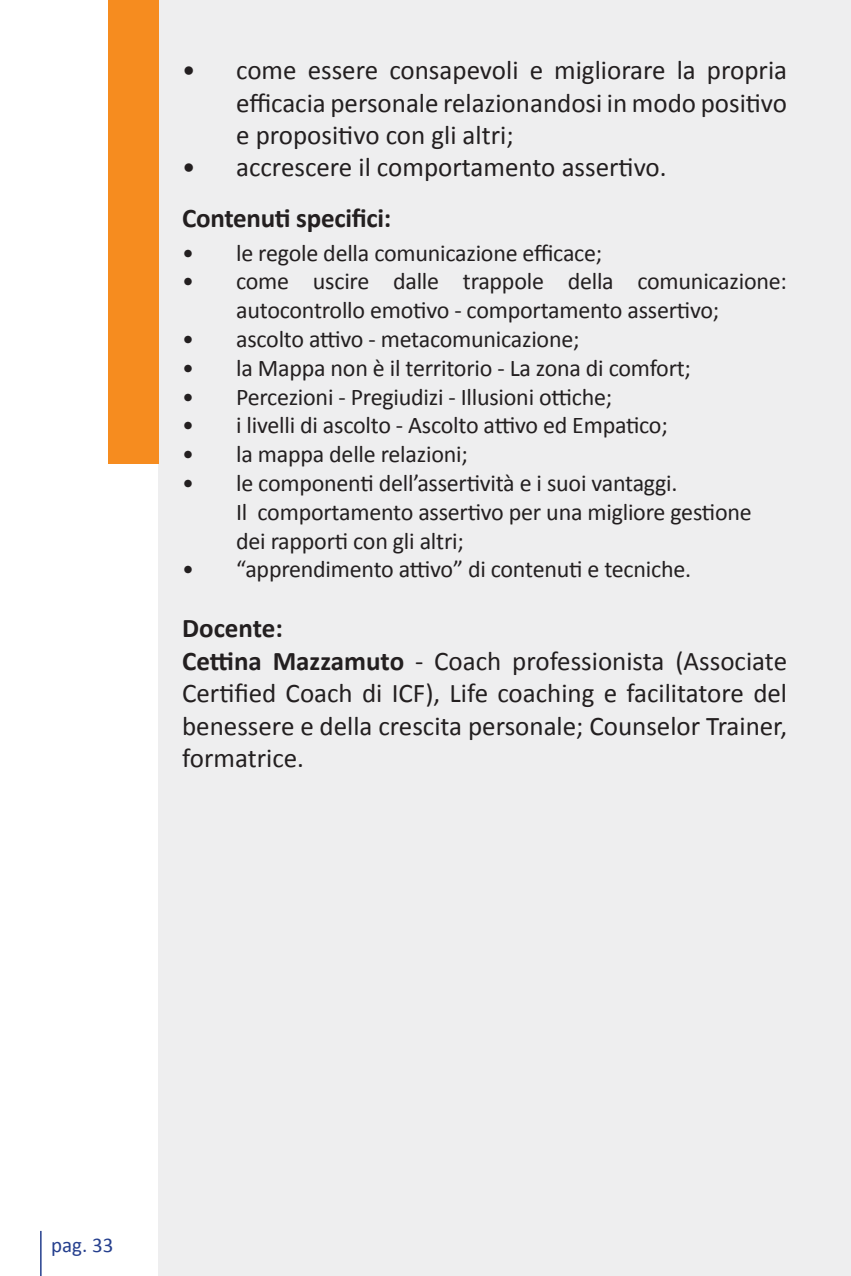
<style>
.page{position:relative;width:851px;height:1276px;background:#fff}
.page>*{position:absolute;margin:0;border:0;box-sizing:border-box;transform-origin:0 0}
.t1{font:27px/32.4px "Calibri";color:#231f20;text-align:justify}
.t2{font:700 27px "Calibri";letter-spacing:-.01em;color:#231f20}
.t3{font:24px/28.8px "Calibri";letter-spacing:-.01em;color:#231f20;text-align:center}
.t4{font:21px "Calibri";color:#253f8e}
.s1{font-weight:700}
</style>
<div class="page">
<div style="left:158px;top:0;width:692px;height:1276px;background:#eeeeef"></div>
<hr style="left:40px;top:1231px;width:2px;height:45px;background:#253f8e">
<div style="left:108px;top:0;width:50px;height:463px;background:#f68c1f"></div>
<p class="t1" style="left:236px;top:53px;width:552px;text-indent:-54px">• come essere consapevoli e migliorare la propria efficacia personale relazionandosi in modo positivo e propositivo con gli altri;</p>
<p class="t1" style="left:182px;top:150px;width:486px">• accrescere il comportamento assertivo.</p>
<p class="t2" style="left:182px;top:201px;width:211px">Contenuti specifici:</p>
<p class="t3" style="left:182px;top:237px;width:421px">• le regole della comunicazione efficace;</p>
<p class="t3" style="left:182px;top:266px;width:606px">• come uscire dalle trappole della comunicazione: autocontrollo emotivo - comportamento assertivo;</p>
<p class="t3" style="left:182px;top:323px;width:399px">• ascolto attivo - metacomunicazione;</p>
<p class="t3" style="left:182px;top:352px;width:510px">• la Mappa non è il territorio - La zona di comfort;</p>
<p class="t3" style="left:182px;top:381px;width:431px">• Percezioni - Pregiudizi - Illusioni ottiche;</p>
<p class="t3" style="left:182px;top:410px;width:487px">• i livelli di ascolto - Ascolto attivo ed Empatico;</p>
<p class="t3" style="left:182px;top:439px;width:287px">• la mappa delle relazioni;</p>
<p class="t3" style="left:236px;top:467px;width:517px;text-align:left;text-indent:-54px">• le componenti dell’assertività e i suoi vantaggi.<br>Il comportamento assertivo per una migliore gestione dei rapporti con gli altri;</p>
<p class="t3" style="left:182px;top:554px;width:510px">• “apprendimento attivo” di contenuti e tecniche.</p>
<p class="t1" style="left:182px;top:611px;width:606px;text-align:left"><span class="s1">Docente:<br>Cettina Mazzamuto</span> - Coach professionista (Associate Certified Coach di ICF), Life coaching e facilitatore del benessere e della crescita personale; Counselor Trainer, formatrice.</p>
<p class="t4" style="left:51px;top:1231px;width:64px">pag. 33</p>
</div>
